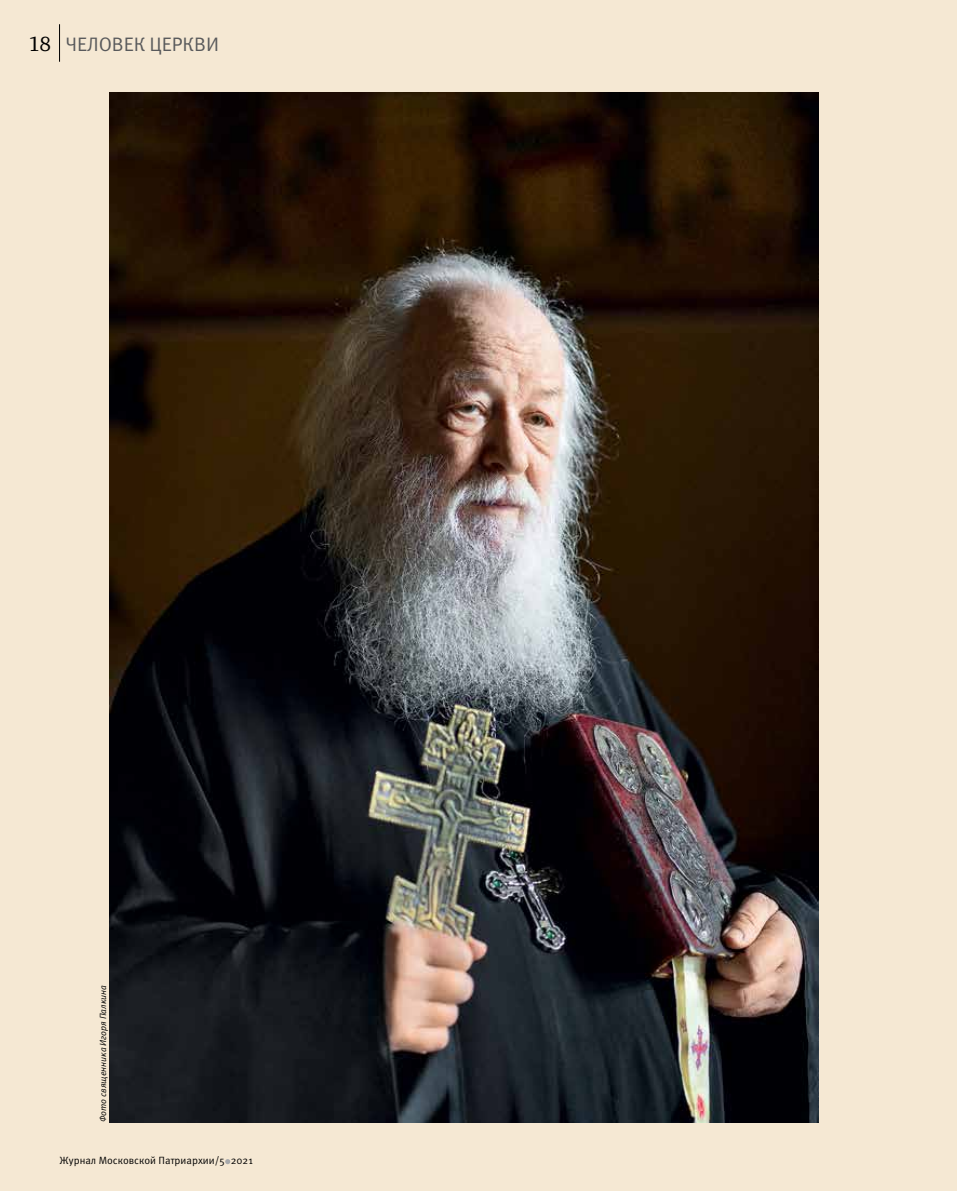
<style>
.page{position:relative;width:957px;height:1191px;background:#f5e8d3}
.page>*{position:absolute;margin:0;border:0;box-sizing:border-box;transform-origin:0 0}
.t1{font:19.5px "Meta Pro";letter-spacing:-.005em;color:#58595b}
.t2{font:10.5px "Meta Pro";color:#000}
.t3{font:italic 9px "Meta Pro";letter-spacing:-.005em;color:#000}
.s1{font-family:"Charter ITC";font-size:21px;color:#000}
</style>
<div class="page">
<hr style="left:59px;top:24px;width:1px;height:38px;background:#000">
<svg style="left:225px;top:1159px;width:5px;height:5px"></svg>
<img style="left:110px;top:93px;width:708px;height:1029px">
<h1 class="t1" style="left:28px;top:32px;width:192px"><span class="s1">18</span> ЧЕЛОВЕК ЦЕРКВИ</h1>
<p class="t3" style="left:97px;top:1122px;width:138px;rotate:-90deg">Фото священника Игоря Палкина</p>
<p class="t2" style="left:60px;top:1153px;width:195px">Журнал Московской Патриархии/5 2021</p>
</div>
